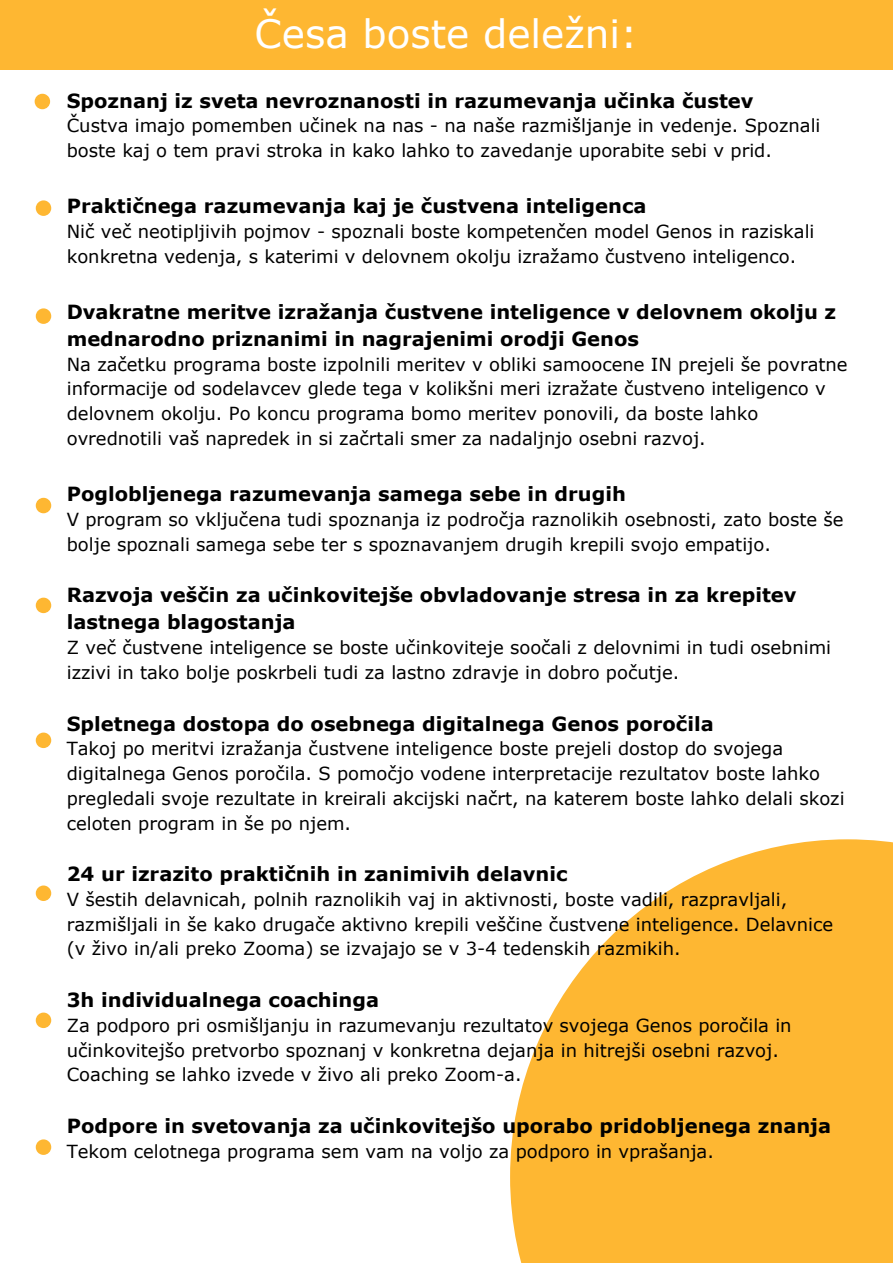
<style>
.page{position:relative;width:893px;height:1264px;background:#fff}
.page>*{position:absolute;margin:0;border:0;box-sizing:border-box;transform-origin:0 0}
.t1{font:39px "Verdana";color:#fff}
.t2{font:700 19.5px/27px "Verdana";color:#000}
.t3{font:18px/24.8px "Verdana";color:#000}
</style>
<div class="page">
<div style="left:0;top:0;width:892px;height:69px;background:#feb732"></div>
<svg style="left:35px;top:94px;width:15px;height:15px"></svg>
<svg style="left:510px;top:839px;width:382px;height:423px;fill:#feb732"></svg>
<svg style="left:36px;top:200px;width:15px;height:16px"></svg>
<svg style="left:36px;top:308px;width:15px;height:16px"></svg>
<svg style="left:36px;top:498px;width:15px;height:15px"></svg>
<svg style="left:36px;top:597px;width:15px;height:16px"></svg>
<svg style="left:36px;top:732px;width:15px;height:16px"></svg>
<svg style="left:36px;top:885px;width:15px;height:16px"></svg>
<svg style="left:36px;top:1012px;width:15px;height:16px"></svg>
<svg style="left:36px;top:1139px;width:15px;height:15px"></svg>
<p class="t1" style="left:255px;top:9px;width:385px">Česa boste deležni:</p>
<p class="t2" style="left:67px;top:86px;width:688px">Spoznanj iz sveta nevroznanosti in razumevanja učinka čustev</p>
<p class="t3" style="left:67px;top:113px;width:755px">Čustva imajo pomemben učinek na nas - na naše razmišljanje in vedenje. Spoznali boste kaj o tem pravi stroka in kako lahko to zavedanje uporabite sebi v prid.</p>
<p class="t2" style="left:67px;top:192px;width:581px">Praktičnega razumevanja kaj je čustvena inteligenca</p>
<p class="t3" style="left:67px;top:218px;width:749px">Nič več neotipljivih pojmov - spoznali boste kompetenčen model Genos in raziskali konkretna vedenja, s katerimi v delovnem okolju izražamo čustveno inteligenco.</p>
<p class="t2" style="left:67px;top:298px;width:770px">Dvakratne meritve izražanja čustvene inteligence v delovnem okolju z mednarodno priznanimi in nagrajenimi orodji Genos</p>
<p class="t3" style="left:67px;top:351px;width:782px">Na začetku programa boste izpolnili meritev v obliki samoocene IN prejeli še povratne informacije od sodelavcev glede tega v kolikšni meri izražate čustveno inteligenco v delovnem okolju. Po koncu programa bomo meritev ponovili, da boste lahko ovrednotili vaš napredek in si začrtali smer za nadaljnjo osebni razvoj.</p>
<p class="t2" style="left:67px;top:480px;width:560px">Poglobljenega razumevanja samega sebe in drugih</p>
<p class="t3" style="left:67px;top:506px;width:778px">V program so vključena tudi spoznanja iz področja raznolikih osebnosti, zato boste še bolje spoznali samega sebe ter s spoznavanjem drugih krepili svojo empatijo.</p>
<p class="t2" style="left:67px;top:581px;width:731px">Razvoja veščin za učinkovitejše obvladovanje stresa in za krepitev lastnega blagostanja</p>
<p class="t3" style="left:67px;top:634px;width:766px">Z več čustvene inteligence se boste učinkoviteje soočali z delovnimi in tudi osebnimi izzivi in tako bolje poskrbeli tudi za lastno zdravje in dobro počutje.</p>
<p class="t2" style="left:67px;top:709px;width:648px">Spletnega dostopa do osebnega digitalnega Genos poročila</p>
<p class="t3" style="left:67px;top:735px;width:779px">Takoj po meritvi izražanja čustvene inteligence boste prejeli dostop do svojega digitalnega Genos poročila. S pomočjo vodene interpretacije rezultatov boste lahko pregledali svoje rezultate in kreirali akcijski načrt, na katerem boste lahko delali skozi celoten program in še po njem.</p>
<p class="t2" style="left:67px;top:860px;width:502px">24 ur izrazito praktičnih in zanimivih delavnic</p>
<p class="t3" style="left:67px;top:886px;width:768px">V šestih delavnicah, polnih raznolikih vaj in aktivnosti, boste vadili, razpravljali, razmišljali in še kako drugače aktivno krepili veščine čustvene inteligence. Delavnice (v živo in/ali preko Zooma) se izvajajo se v 3-4 tedenskih razmikih.</p>
<p class="t2" style="left:67px;top:985px;width:314px">3h individualnega coachinga</p>
<p class="t3" style="left:67px;top:1012px;width:726px">Za podporo pri osmišljanju in razumevanju rezultatov svojega Genos poročila in učinkovitejšo pretvorbo spoznanj v konkretna dejanja in hitrejši osebni razvoj.<br>Coaching se lahko izvede v živo ali preko Zoom-a.</p>
<p class="t2" style="left:67px;top:1111px;width:765px">Podpore in svetovanja za učinkovitejšo uporabo pridobljenega znanja</p>
<p class="t3" style="left:67px;top:1138px;width:648px">Tekom celotnega programa sem vam na voljo za podporo in vprašanja.</p>
</div>
